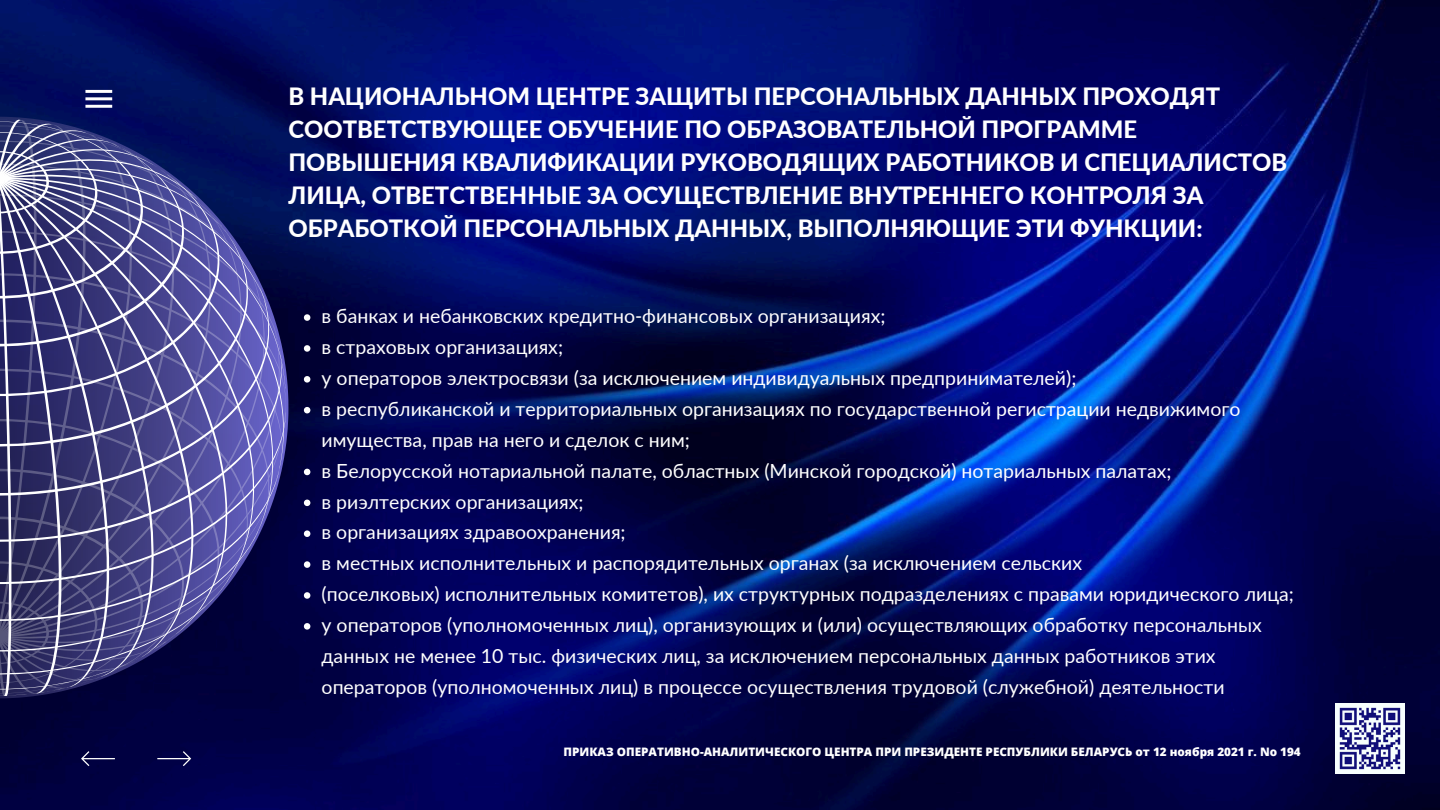
<style>
.page{position:relative;width:1440px;height:810px;background:#fff}
.page>*{position:absolute;margin:0;border:0;box-sizing:border-box;transform-origin:0 0}
.t1{font:800 23.8px/33px "Lato";color:#fff}
.t2{font:19.5px/30.9px "Lato";color:#fff}
.t3{font:800 11.7px "Open Sans";color:#fff}
</style>
<div class="page">
<img style="left:0;top:0;width:1440px;height:810px">
<svg style="left:157px;top:751px;width:34px;height:15px"></svg>
<svg style="left:81px;top:751px;width:34px;height:15px"></svg>
<hr style="left:85px;top:105px;width:27px;height:3px;background:#fff">
<hr style="left:85px;top:97px;width:27px;height:3px;background:#fff">
<hr style="left:85px;top:90px;width:27px;height:3px;background:#fff">
<svg style="left:304px;top:314px;width:6px;height:7px"></svg>
<svg style="left:304px;top:345px;width:6px;height:7px"></svg>
<svg style="left:304px;top:376px;width:6px;height:7px"></svg>
<svg style="left:304px;top:407px;width:6px;height:6px"></svg>
<svg style="left:304px;top:469px;width:6px;height:6px"></svg>
<svg style="left:304px;top:500px;width:6px;height:6px"></svg>
<svg style="left:304px;top:530px;width:6px;height:7px"></svg>
<svg style="left:304px;top:561px;width:6px;height:7px"></svg>
<svg style="left:304px;top:592px;width:6px;height:7px"></svg>
<svg style="left:304px;top:623px;width:6px;height:7px"></svg>
<svg style="left:0;top:119px;width:279px;height:577px;background:#494985"></svg>
<img style="left:1335px;top:704px;width:70px;height:69px">
<p class="t1" style="left:288px;top:79px;width:1000px">В НАЦИОНАЛЬНОМ ЦЕНТРЕ ЗАЩИТЫ ПЕРСОНАЛЬНЫХ ДАННЫХ ПРОХОДЯТ СООТВЕТСТВУЮЩЕЕ ОБУЧЕНИЕ ПО ОБРАЗОВАТЕЛЬНОЙ ПРОГРАММЕ ПОВЫШЕНИЯ КВАЛИФИКАЦИИ РУКОВОДЯЩИХ РАБОТНИКОВ И СПЕЦИАЛИСТОВ ЛИЦА, ОТВЕТСТВЕННЫЕ ЗА ОСУЩЕСТВЛЕНИЕ ВНУТРЕННЕГО КОНТРОЛЯ ЗА ОБРАБОТКОЙ ПЕРСОНАЛЬНЫХ ДАННЫХ, ВЫПОЛНЯЮЩИЕ ЭТИ ФУНКЦИИ:</p>
<p class="t2" style="left:322px;top:300px;width:565px">в банках и небанковских кредитно-финансовых организациях;</p>
<p class="t2" style="left:322px;top:331px;width:243px">в страховых организациях;</p>
<p class="t2" style="left:322px;top:362px;width:756px">у операторов электросвязи (за исключением индивидуальных предпринимателей);</p>
<p class="t2" style="left:322px;top:393px;width:920px">в республиканской и территориальных организациях по государственной регистрации недвижимого имущества, прав на него и сделок с ним;</p>
<h1 class="t2" style="left:322px;top:455px;width:852px">в Белорусской нотариальной палате, областных (Минской городской) нотариальных палатах;</h1>
<p class="t2" style="left:322px;top:486px;width:263px">в риэлтерских организациях;</p>
<p class="t2" style="left:322px;top:516px;width:306px">в организациях здравоохранения;</p>
<p class="t2" style="left:322px;top:547px;width:762px">в местных исполнительных и распорядительных органах (за исключением сельских</p>
<p class="t2" style="left:322px;top:578px;width:974px">(поселковых) исполнительных комитетов), их структурных подразделениях с правами юридического лица;</p>
<p class="t2" style="left:322px;top:609px;width:942px">у операторов (уполномоченных лиц), организующих и (или) осуществляющих обработку персональных данных не менее 10 тыс. физических лиц, за исключением персональных данных работников этих операторов (уполномоченных лиц) в процессе осуществления трудовой (служебной) деятельности</p>
<p class="t3" style="left:564px;top:743px;width:739px">ПРИКАЗ ОПЕРАТИВНО-АНАЛИТИЧЕСКОГО ЦЕНТРА ПРИ ПРЕЗИДЕНТЕ РЕСПУБЛИКИ БЕЛАРУСЬ от 12 ноября 2021 г. No 194</p>
</div>
